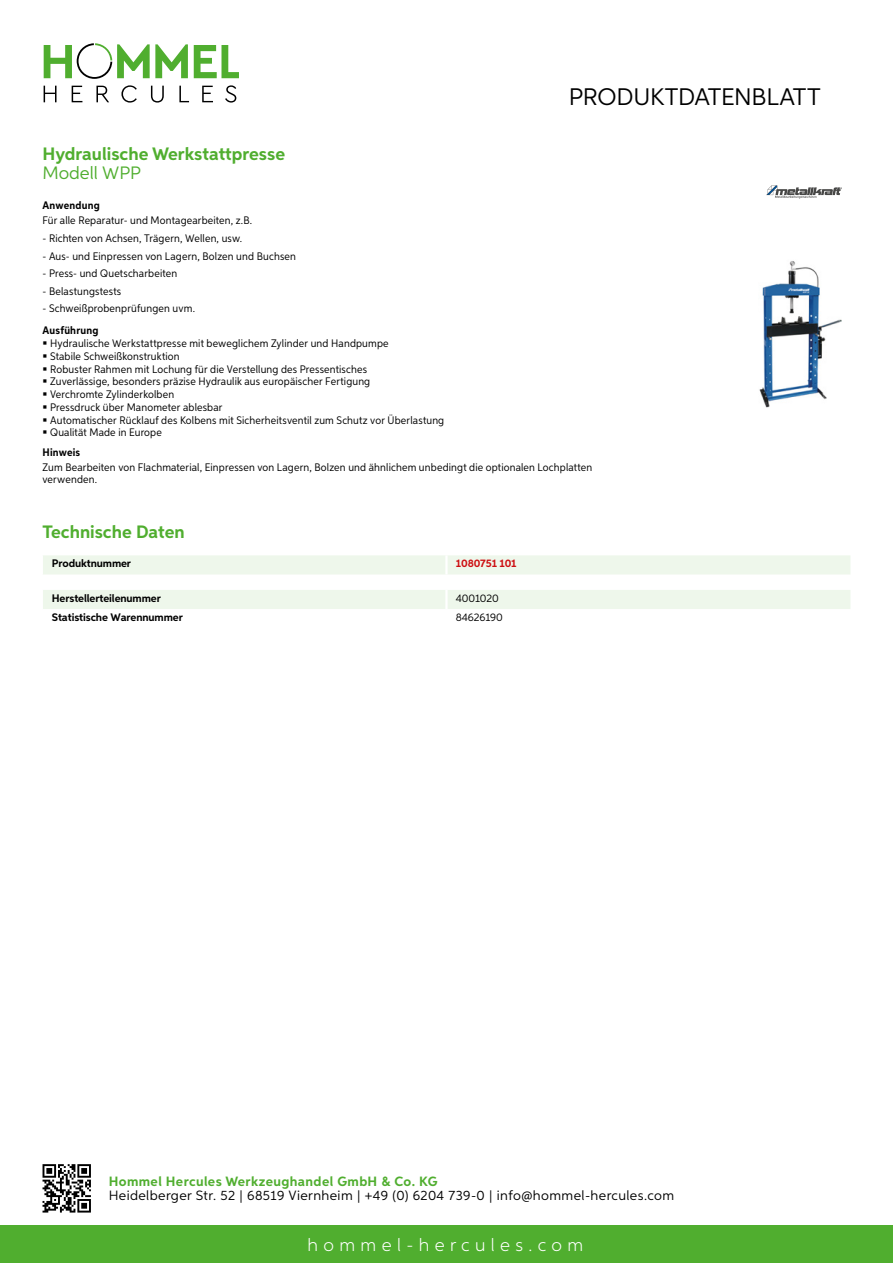
<style>
.page{position:relative;width:893px;height:1263px;background:#fff}
.page>*{position:absolute;margin:0;border:0;box-sizing:border-box;transform-origin:0 0}
.t1{font:24px "Aspira";letter-spacing:-.01em;color:#000}
.t2{font:700 18px "Aspira";color:#50ae2f}
.t3{font:300 18px "Aspira";letter-spacing:.3em;color:#fff}
.t4{font:18px "Aspira";color:#50ae2f}
.t5{font:13.5px "Aspira";letter-spacing:.03em;color:#000}
.t6{font:700 13.5px "Aspira";letter-spacing:.03em;color:#50ae2f}
.t7{font:10.95px/12.8px "Aspira Nar";letter-spacing:.015em;color:#000}
.t8{font:700 10.95px "Aspira";letter-spacing:-.01em;color:#000}
.t9{font:700 10.95px "Aspira Nar";letter-spacing:.02em;color:#000}
.t10{font:10.95px "Aspira";letter-spacing:-.01em;color:#000}
.t11{font:700 10.95px "Aspira";letter-spacing:-.01em;color:#cd1013}
</style>
<div class="page">
<div style="left:0;top:1226px;width:893px;height:37px;background:#50ae2f"></div>
<svg style="left:43px;top:1164px;width:48px;height:48px"></svg>
<svg style="left:194px;top:45px;width:45px;height:33px"></svg>
<svg style="left:44px;top:43px;width:144px;height:36px"></svg>
<svg style="left:44px;top:86px;width:13px;height:16px"></svg>
<svg style="left:72px;top:86px;width:10px;height:16px"></svg>
<svg style="left:96px;top:86px;width:13px;height:16px"></svg>
<svg style="left:121px;top:85px;width:16px;height:18px"></svg>
<svg style="left:151px;top:86px;width:13px;height:17px"></svg>
<svg style="left:179px;top:86px;width:10px;height:16px"></svg>
<svg style="left:202px;top:86px;width:11px;height:16px"></svg>
<svg style="left:225px;top:85px;width:11px;height:18px"></svg>
<div style="left:43px;top:555px;width:807px;height:19px;background:#eef7eb"></div>
<hr style="left:445px;top:555px;width:3px;height:19px;background:#fff">
<div style="left:43px;top:590px;width:807px;height:19px;background:#eef7eb"></div>
<img style="left:759px;top:261px;width:83px;height:147px">
<svg style="left:766px;top:185px;width:76px;height:13px"></svg>
<h1 class="t1" style="left:569px;top:82px;width:253px">Produktdatenblatt</h1>
<h2 class="t2" style="left:43px;top:142px;width:244px">Hydraulische Werkstattpresse</h2>
<h2 class="t4" style="left:43px;top:162px;width:100px">Modell WPP</h2>
<p class="t9" style="left:43px;top:199px;width:59px">Anwendung</p>
<p class="t7" style="left:43px;top:214px;width:211px">Für alle Reparatur- und Montagearbeiten, z.B.</p>
<p class="t7" style="left:43px;top:232px;width:201px">- Richten von Achsen, Trägern, Wellen, usw.</p>
<p class="t7" style="left:43px;top:249px;width:255px">- Aus- und Einpressen von Lagern, Bolzen und Buchsen</p>
<p class="t7" style="left:43px;top:267px;width:136px">- Press- und Quetscharbeiten</p>
<p class="t7" style="left:43px;top:284px;width:80px">- Belastungstests</p>
<p class="t7" style="left:43px;top:302px;width:154px">- Schweißprobenprüfungen uvm.</p>
<p class="t9" style="left:43px;top:324px;width:58px">Ausführung</p>
<p class="t7" style="left:50px;top:337px;width:396px">Hydraulische Werkstattpresse mit beweglichem Zylinder und Handpumpe<br>Stabile Schweißkonstruktion<br>Robuster Rahmen mit Lochung für die Verstellung des Pressentisches<br>Zuverlässige, besonders präzise Hydraulik aus europäischer Fertigung<br>Verchromte Zylinderkolben<br>Pressdruck über Manometer ablesbar<br>Automatischer Rücklauf des Kolbens mit Sicherheitsventil zum Schutz vor Überlastung Qualität Made in Europe</p>
<p class="t9" style="left:43px;top:445px;width:39px">Hinweis</p>
<p class="t7" style="left:43px;top:461px;width:551px;line-height:12px">Zum Bearbeiten von Flachmaterial, Einpressen von Lagern, Bolzen und ähnlichem unbedingt die optionalen Lochplatten verwenden.</p>
<h2 class="t2" style="left:43px;top:521px;width:144px">Technische Daten</h2>
<p class="t8" style="left:52px;top:557px;width:81px">Produktnummer</p>
<p class="t11" style="left:456px;top:557px;width:62px">1080751 101</p>
<p class="t8" style="left:52px;top:591px;width:111px">Herstellerteilenummer</p>
<p class="t10" style="left:456px;top:591px;width:44px">4001020</p>
<p class="t8" style="left:52px;top:610px;width:132px">Statistische Warennummer</p>
<p class="t10" style="left:456px;top:610px;width:48px">84626190</p>
<p class="t6" style="left:109px;top:1172px;width:330px">Hommel Hercules Werkzeughandel GmbH &amp; Co. KG</p>
<p class="t5" style="left:109px;top:1187px;width:567px">Heidelberger Str. 52 | 68519 Viernheim | +49 (0) 6204 739-0 | info@hommel-hercules.com</p>
<h2 class="t3" style="left:307px;top:1234px;width:277px">hommel-hercules.com</h2>
</div>
